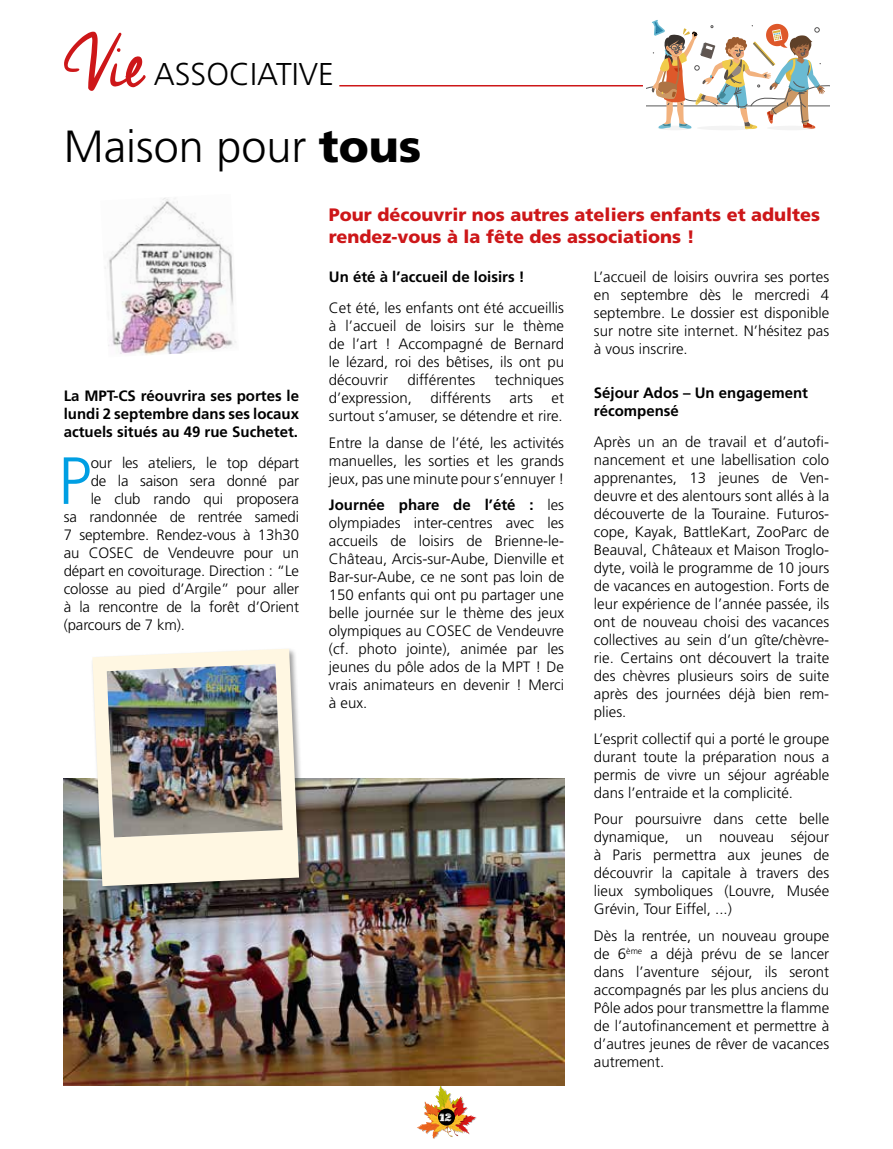
<style>
.page{position:relative;width:893px;height:1149px;background:#fff}
.page>*{position:absolute;margin:0;border:0;box-sizing:border-box;transform-origin:0 0}
.t1{font:72px "Cheddar Jack";color:#cd1719}
.t2{font:300 66.6px "Frutiger";color:#009fe3}
.t3{font:300 45px "Frutiger";color:#000}
.t4{font:300 31.5px "Frutiger";color:#000}
.t5{font:900 18px/21.6px "Frutiger";color:#cd1719}
.t6{font:300 15px/18px "Frutiger";color:#000;text-align:justify}
.t7{font:700 15px/18px "Frutiger";color:#000;text-align:justify}
.t8{font:10.5px "School Book New";color:#fff}
.s1{font-weight:900}
.s2{font-weight:700}
</style>
<div class="page">
<svg style="left:417px;top:1084px;width:60px;height:54px"></svg>
<div style="left:438px;top:1108px;width:17px;height:17px;background:#000;border-radius:50%"></div>
<svg style="left:646px;top:20px;width:183px;height:110px"></svg>
<hr style="left:339px;top:85px;width:304px;height:1px;background:#cd1719">
<img style="left:105px;top:198px;width:131px;height:157px">
<img style="left:64px;top:778px;width:500px;height:306px">
<div style="left:91px;top:646px;width:216px;height:248px;background:#000;opacity:.4"></div>
<svg style="left:92px;top:648px;width:207px;height:237px;fill:#fff7e2"></svg>
<img style="left:107px;top:663px;width:176px;height:174px">
<h1 class="t1" style="left:64px;top:14px;width:83px">Vie</h1>
<h3 class="t4" style="left:154px;top:57px;width:181px">ASSOCIATIVE</h3>
<h3 class="t3" style="left:64px;top:121px;width:359px">Maison pour <span class="s1">tous</span></h3>
<p class="t7" style="left:64px;top:386px;width:237px">La MPT-CS réouvrira ses portes le lundi 2 septembre dans ses locaux actuels situés au 49 rue Suchetet.</p>
<h2 class="t2" style="left:58px;top:443px;width:35px">P</h2>
<p class="t6" style="left:91px;top:453px;width:210px">our les ateliers, le top départ</p>
<p class="t6" style="left:91px;top:471px;width:210px">de la saison sera donné par</p>
<p class="t6" style="left:91px;top:489px;width:210px">le club rando qui proposera</p>
<p class="t6" style="left:64px;top:507px;width:237px">sa randonnée de rentrée samedi</p>
<p class="t6" style="left:64px;top:525px;width:237px">7 septembre. Rendez-vous à 13h30</p>
<p class="t6" style="left:64px;top:543px;width:237px">au COSEC de Vendeuvre pour un</p>
<p class="t6" style="left:64px;top:561px;width:237px">départ en covoiturage. Direction : “Le</p>
<p class="t6" style="left:64px;top:579px;width:237px">colosse au pied d’Argile” pour aller</p>
<p class="t6" style="left:64px;top:597px;width:237px">à la rencontre de la forêt d’Orient</p>
<p class="t6" style="left:64px;top:615px;width:123px">(parcours de 7 km).</p>
<p class="t5" style="left:329px;top:204px;width:493px">Pour découvrir nos autres ateliers enfants et adultes rendez-vous à la fête des associations !</p>
<p class="t7" style="left:329px;top:268px;width:197px">Un été à l’accueil de loisirs !</p>
<p class="t6" style="left:329px;top:299px;width:237px">Cet été, les enfants ont été accueillis à l’accueil de loisirs sur le thème de l’art ! Accompagné de Bernard le lézard, roi des bêtises, ils ont pu découvrir</p>
<p class="t6" style="left:408px;top:371px;width:69px">différentes</p>
<p class="t6" style="left:329px;top:371px;width:237px;text-indent:166px">techniques d’expression, différents arts et surtout s’amuser, se détendre et rire.</p>
<p class="t6" style="left:329px;top:433px;width:237px">Entre la danse de l’été, les activités manuelles, les sorties et les grands jeux, pas une minute pour s’ennuyer !</p>
<p class="t6" style="left:329px;top:496px;width:237px"><span class="s2">Journée phare de l’été :</span> les olympiades inter-centres avec les accueils de loisirs de Brienne-le-Château, Arcis-sur-Aube, Dienville et Bar-sur-Aube, ce ne sont pas loin de 150 enfants qui ont pu partager une belle journée sur le thème des jeux olympiques au COSEC de Vendeuvre (cf. photo jointe), animée par les jeunes du pôle ados de la MPT ! De vrais animateurs en devenir ! Merci à eux.</p>
<p class="t8" style="left:439px;top:1111px;width:13px">12</p>
<p class="t6" style="left:594px;top:268px;width:237px">L’accueil de loisirs ouvrira ses portes en septembre dès le mercredi 4 septembre. Le dossier est disponible sur notre site internet. N’hésitez pas à vous inscrire.</p>
<p class="t7" style="left:594px;top:383px;width:216px">Séjour Ados – Un engagement récompensé</p>
<p class="t6" style="left:594px;top:432px;width:237px">Après un an de travail et d’autofi&shy;nancement et une labellisation colo apprenantes, 13 jeunes de Ven&shy;deuvre et des alentours sont allés à la découverte de la Touraine. Futuros&shy;cope, Kayak, BattleKart, ZooParc de Beauval, Châteaux et Maison Troglo&shy;dyte, voilà le programme de 10 jours de vacances en autogestion. Forts de leur expérience de l’année passée, ils ont de nouveau choisi des vacances collectives au sein d’un gîte/chèvre&shy;rie. Certains ont découvert la traite des chèvres plusieurs soirs de suite après des journées déjà bien rem&shy;plies.</p>
<p class="t6" style="left:594px;top:729px;width:237px">L’esprit collectif qui a porté le groupe durant toute la préparation nous a permis de vivre un séjour agréable dans l’entraide et la complicité.</p>
<p class="t6" style="left:594px;top:809px;width:237px">Pour poursuivre dans cette belle dynamique, un nouveau séjour à Paris permettra aux jeunes de découvrir la capitale à travers des lieux symboliques (Louvre, Musée Grévin, Tour Eiffel, ...)</p>
<p class="t6" style="left:594px;top:926px;width:237px">Dès la rentrée, un nouveau groupe de 6<sup>ème</sup> a déjà prévu de se lancer dans l’aventure séjour, ils seront accompagnés par les plus anciens du Pôle ados pour transmettre la flamme de l’autofinancement et permettre à d’autres jeunes de rêver de vacances autrement.</p>
</div>
